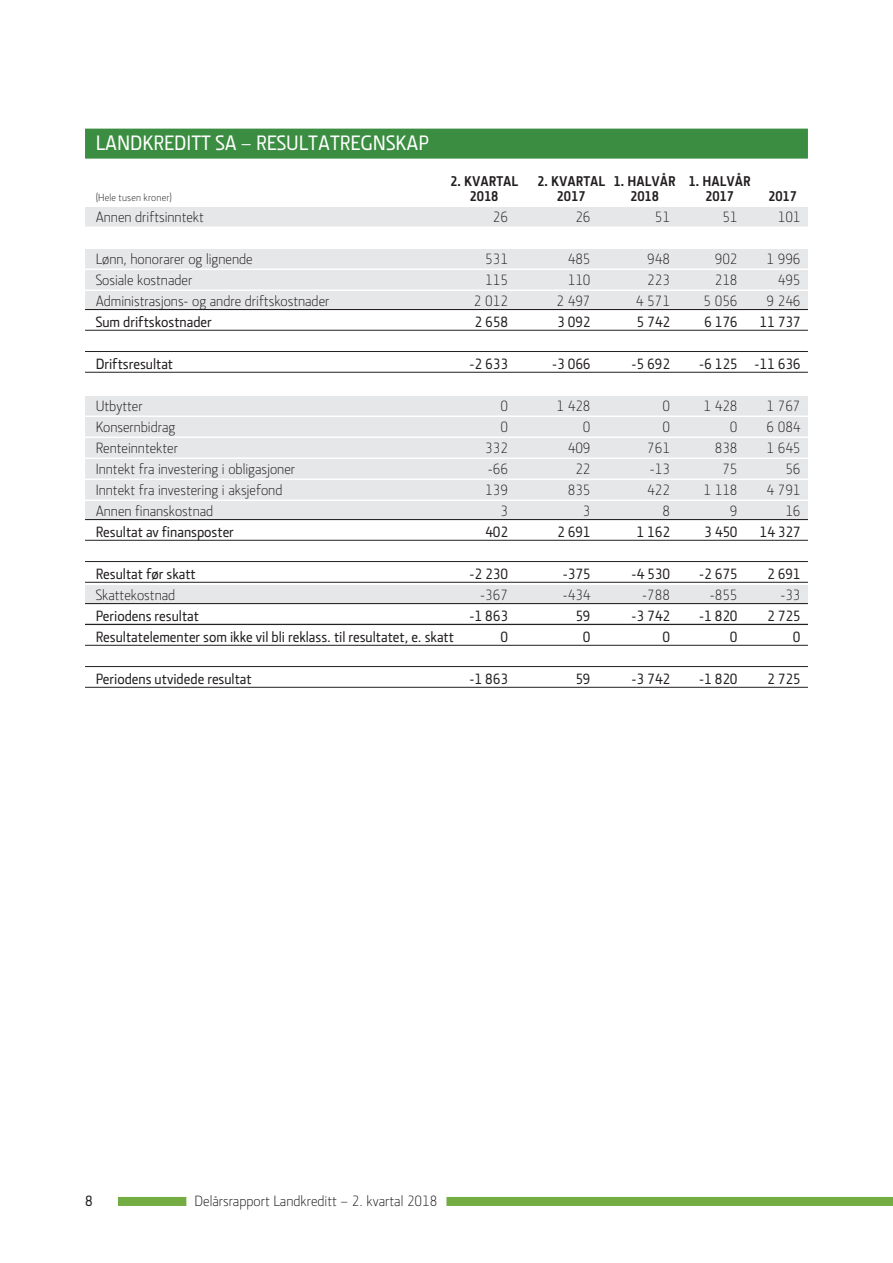
<style>
.page{position:relative;width:893px;height:1263px;background:#fff}
.page>*{position:absolute;margin:0;border:0;box-sizing:border-box;transform-origin:0 0}
.t1{font:500 21px "Section LK";color:#fff}
.t2{font:300 15px "Section LK";color:#231f20}
.t3{font:500 15px "Section LK";color:#231f20}
.t4{font:700 14.25px "Section LK";color:#231f20}
.t5{font:300 10.5px "Section LK";letter-spacing:.015em;color:#231f20}
</style>
<div class="page">
<div style="left:118px;top:1197px;width:68px;height:9px;background:#73ac43"></div>
<div style="left:446px;top:1197px;width:447px;height:9px;background:#73ac43"></div>
<div style="left:85px;top:129px;width:723px;height:30px;background:#3b8d41"></div>
<div style="left:85px;top:207px;width:723px;height:19px;background:#e6e7e9"></div>
<div style="left:85px;top:249px;width:723px;height:19px;background:#e6e7e9"></div>
<div style="left:85px;top:270px;width:723px;height:19px;background:#e6e7e9"></div>
<div style="left:85px;top:291px;width:723px;height:19px;background:#e6e7e9"></div>
<hr style="left:85px;top:309px;width:723px;height:1px;background:#231f20">
<hr style="left:85px;top:330px;width:723px;height:1px;background:#231f20">
<hr style="left:85px;top:351px;width:723px;height:1px;background:#231f20">
<hr style="left:85px;top:372px;width:723px;height:1px;background:#231f20">
<div style="left:85px;top:396px;width:723px;height:19px;background:#e6e7e9"></div>
<div style="left:85px;top:417px;width:723px;height:19px;background:#e6e7e9"></div>
<div style="left:85px;top:438px;width:723px;height:19px;background:#e6e7e9"></div>
<div style="left:85px;top:459px;width:723px;height:19px;background:#e6e7e9"></div>
<div style="left:85px;top:480px;width:723px;height:19px;background:#e6e7e9"></div>
<div style="left:85px;top:501px;width:723px;height:19px;background:#e6e7e9"></div>
<hr style="left:85px;top:519px;width:723px;height:1px;background:#231f20">
<hr style="left:85px;top:540px;width:723px;height:1px;background:#231f20">
<hr style="left:85px;top:561px;width:723px;height:1px;background:#231f20">
<hr style="left:85px;top:582px;width:723px;height:1px;background:#231f20">
<div style="left:85px;top:585px;width:723px;height:19px;background:#e6e7e9"></div>
<hr style="left:85px;top:603px;width:723px;height:1px;background:#231f20">
<hr style="left:85px;top:624px;width:723px;height:1px;background:#231f20">
<hr style="left:85px;top:645px;width:723px;height:1px;background:#231f20">
<hr style="left:85px;top:666px;width:723px;height:1px;background:#231f20">
<hr style="left:85px;top:687px;width:723px;height:1px;background:#231f20">
<h1 class="t1" style="left:96px;top:131px;width:334px">LANDKREDITT SA – RESULTATREGNSKAP</h1>
<p class="t4" style="left:450px;top:173px;width:70px">2. KVARTAL</p>
<p class="t4" style="left:537px;top:173px;width:215px">2. KVARTAL 1. HALVÅR 1. HALVÅR</p>
<p class="t5" style="left:96px;top:191px;width:78px">(Hele tusen kroner)</p>
<p class="t4" style="left:470px;top:188px;width:30px">2018</p>
<p class="t4" style="left:557px;top:188px;width:30px">2017</p>
<p class="t4" style="left:630px;top:188px;width:30px">2018</p>
<p class="t4" style="left:705px;top:188px;width:30px">2017</p>
<p class="t4" style="left:768px;top:188px;width:30px">2017</p>
<p class="t2" style="left:96px;top:208px;width:110px">Annen driftsinntekt</p>
<p class="t2" style="left:493px;top:208px;width:17px">26</p>
<p class="t2" style="left:575px;top:208px;width:17px">26</p>
<p class="t2" style="left:655px;top:208px;width:17px">51</p>
<p class="t2" style="left:722px;top:208px;width:17px">51</p>
<p class="t2" style="left:778px;top:208px;width:24px">101</p>
<p class="t2" style="left:96px;top:250px;width:158px">Lønn, honorarer og lignende</p>
<p class="t2" style="left:485px;top:250px;width:24px">531</p>
<p class="t2" style="left:568px;top:250px;width:24px">485</p>
<p class="t2" style="left:647px;top:250px;width:24px">948</p>
<p class="t2" style="left:715px;top:250px;width:24px">902</p>
<p class="t2" style="left:766px;top:250px;width:36px">1 996</p>
<p class="t2" style="left:96px;top:271px;width:98px">Sosiale kostnader</p>
<p class="t2" style="left:485px;top:271px;width:24px">115</p>
<p class="t2" style="left:568px;top:271px;width:24px">110</p>
<p class="t2" style="left:647px;top:271px;width:24px">223</p>
<p class="t2" style="left:715px;top:271px;width:24px">218</p>
<p class="t2" style="left:778px;top:271px;width:24px">495</p>
<p class="t2" style="left:96px;top:292px;width:235px">Administrasjons- og andre driftskostnader</p>
<p class="t2" style="left:474px;top:292px;width:36px">2 012</p>
<p class="t2" style="left:556px;top:292px;width:36px">2 497</p>
<p class="t2" style="left:636px;top:292px;width:36px">4 571</p>
<p class="t2" style="left:703px;top:292px;width:36px">5 056</p>
<p class="t2" style="left:766px;top:292px;width:36px">9 246</p>
<p class="t3" style="left:96px;top:313px;width:118px">Sum driftskostnader</p>
<p class="t3" style="left:475px;top:313px;width:35px">2 658</p>
<p class="t3" style="left:557px;top:313px;width:35px">3 092</p>
<p class="t3" style="left:637px;top:313px;width:35px">5 742</p>
<p class="t3" style="left:704px;top:313px;width:35px">6 176</p>
<p class="t3" style="left:759px;top:313px;width:43px">11 737</p>
<p class="t3" style="left:96px;top:355px;width:79px">Driftsresultat</p>
<p class="t3" style="left:470px;top:355px;width:40px">-2 633</p>
<p class="t3" style="left:552px;top:355px;width:40px">-3 066</p>
<p class="t3" style="left:632px;top:355px;width:40px">-5 692</p>
<p class="t3" style="left:699px;top:355px;width:103px">-6 125 -11 636</p>
<p class="t2" style="left:96px;top:397px;width:48px">Utbytter</p>
<p class="t2" style="left:500px;top:397px;width:9px">0</p>
<p class="t2" style="left:556px;top:397px;width:36px">1 428</p>
<p class="t2" style="left:662px;top:397px;width:9px">0</p>
<p class="t2" style="left:703px;top:397px;width:36px">1 428</p>
<p class="t2" style="left:766px;top:397px;width:36px">1 767</p>
<p class="t2" style="left:96px;top:418px;width:81px">Konsernbidrag</p>
<p class="t2" style="left:500px;top:418px;width:9px">0</p>
<p class="t2" style="left:583px;top:418px;width:9px">0</p>
<p class="t2" style="left:662px;top:418px;width:9px">0</p>
<p class="t2" style="left:730px;top:418px;width:9px">0</p>
<p class="t2" style="left:766px;top:418px;width:36px">6 084</p>
<p class="t2" style="left:96px;top:439px;width:84px">Renteinntekter</p>
<p class="t2" style="left:485px;top:439px;width:24px">332</p>
<p class="t2" style="left:568px;top:439px;width:24px">409</p>
<p class="t2" style="left:647px;top:439px;width:24px">761</p>
<p class="t2" style="left:715px;top:439px;width:24px">838</p>
<p class="t2" style="left:766px;top:439px;width:36px">1 645</p>
<p class="t2" style="left:96px;top:460px;width:201px">Inntekt fra investering i obligasjoner</p>
<p class="t2" style="left:488px;top:460px;width:22px">-66</p>
<p class="t2" style="left:575px;top:460px;width:17px">22</p>
<p class="t2" style="left:650px;top:460px;width:22px">-13</p>
<p class="t2" style="left:722px;top:460px;width:17px">75</p>
<p class="t2" style="left:785px;top:460px;width:17px">56</p>
<p class="t2" style="left:96px;top:481px;width:188px">Inntekt fra investering i aksjefond</p>
<p class="t2" style="left:485px;top:481px;width:24px">139</p>
<p class="t2" style="left:568px;top:481px;width:24px">835</p>
<p class="t2" style="left:647px;top:481px;width:24px">422</p>
<p class="t2" style="left:703px;top:481px;width:36px">1 118</p>
<p class="t2" style="left:766px;top:481px;width:36px">4 791</p>
<p class="t2" style="left:96px;top:502px;width:119px">Annen finanskostnad</p>
<p class="t2" style="left:500px;top:502px;width:9px">3</p>
<p class="t2" style="left:583px;top:502px;width:9px">3</p>
<p class="t2" style="left:662px;top:502px;width:9px">8</p>
<p class="t2" style="left:730px;top:502px;width:9px">9</p>
<p class="t2" style="left:785px;top:502px;width:17px">16</p>
<p class="t3" style="left:96px;top:523px;width:140px">Resultat av finansposter</p>
<p class="t3" style="left:485px;top:523px;width:24px">402</p>
<p class="t3" style="left:557px;top:523px;width:35px">2 691</p>
<p class="t3" style="left:637px;top:523px;width:35px">1 162</p>
<p class="t3" style="left:704px;top:523px;width:35px">3 450</p>
<p class="t3" style="left:759px;top:523px;width:43px">14 327</p>
<p class="t3" style="left:96px;top:565px;width:102px">Resultat før skatt</p>
<p class="t3" style="left:470px;top:565px;width:40px">-2 230</p>
<p class="t3" style="left:563px;top:565px;width:29px">-375</p>
<p class="t3" style="left:632px;top:565px;width:40px">-4 530</p>
<p class="t3" style="left:699px;top:565px;width:40px">-2 675</p>
<p class="t3" style="left:767px;top:565px;width:35px">2 691</p>
<p class="t2" style="left:96px;top:586px;width:81px">Skattekostnad</p>
<p class="t2" style="left:480px;top:586px;width:29px">-367</p>
<p class="t2" style="left:563px;top:586px;width:29px">-434</p>
<p class="t2" style="left:642px;top:586px;width:29px">-788</p>
<p class="t2" style="left:710px;top:586px;width:29px">-855</p>
<p class="t2" style="left:780px;top:586px;width:22px">-33</p>
<p class="t3" style="left:96px;top:607px;width:105px">Periodens resultat</p>
<p class="t3" style="left:470px;top:607px;width:40px">-1 863</p>
<p class="t3" style="left:575px;top:607px;width:17px">59</p>
<p class="t3" style="left:632px;top:607px;width:40px">-3 742</p>
<p class="t3" style="left:699px;top:607px;width:40px">-1 820</p>
<p class="t3" style="left:767px;top:607px;width:35px">2 725</p>
<p class="t3" style="left:96px;top:628px;width:360px">Resultatelementer som ikke vil bli reklass. til resultatet, e. skatt</p>
<p class="t3" style="left:500px;top:628px;width:9px">0</p>
<p class="t3" style="left:583px;top:628px;width:9px">0</p>
<p class="t3" style="left:662px;top:628px;width:9px">0</p>
<p class="t3" style="left:730px;top:628px;width:9px">0</p>
<p class="t3" style="left:793px;top:628px;width:9px">0</p>
<p class="t3" style="left:96px;top:670px;width:158px">Periodens utvidede resultat</p>
<p class="t3" style="left:470px;top:670px;width:40px">-1 863</p>
<p class="t3" style="left:575px;top:670px;width:17px">59</p>
<p class="t3" style="left:632px;top:670px;width:40px">-3 742</p>
<p class="t3" style="left:699px;top:670px;width:40px">-1 820</p>
<p class="t3" style="left:767px;top:670px;width:35px">2 725</p>
<p class="t3" style="left:85px;top:1192px;width:9px">8</p>
<p class="t2" style="left:195px;top:1192px;width:244px">Delårsrapport Landkreditt – 2. kvartal 2018</p>
</div>
